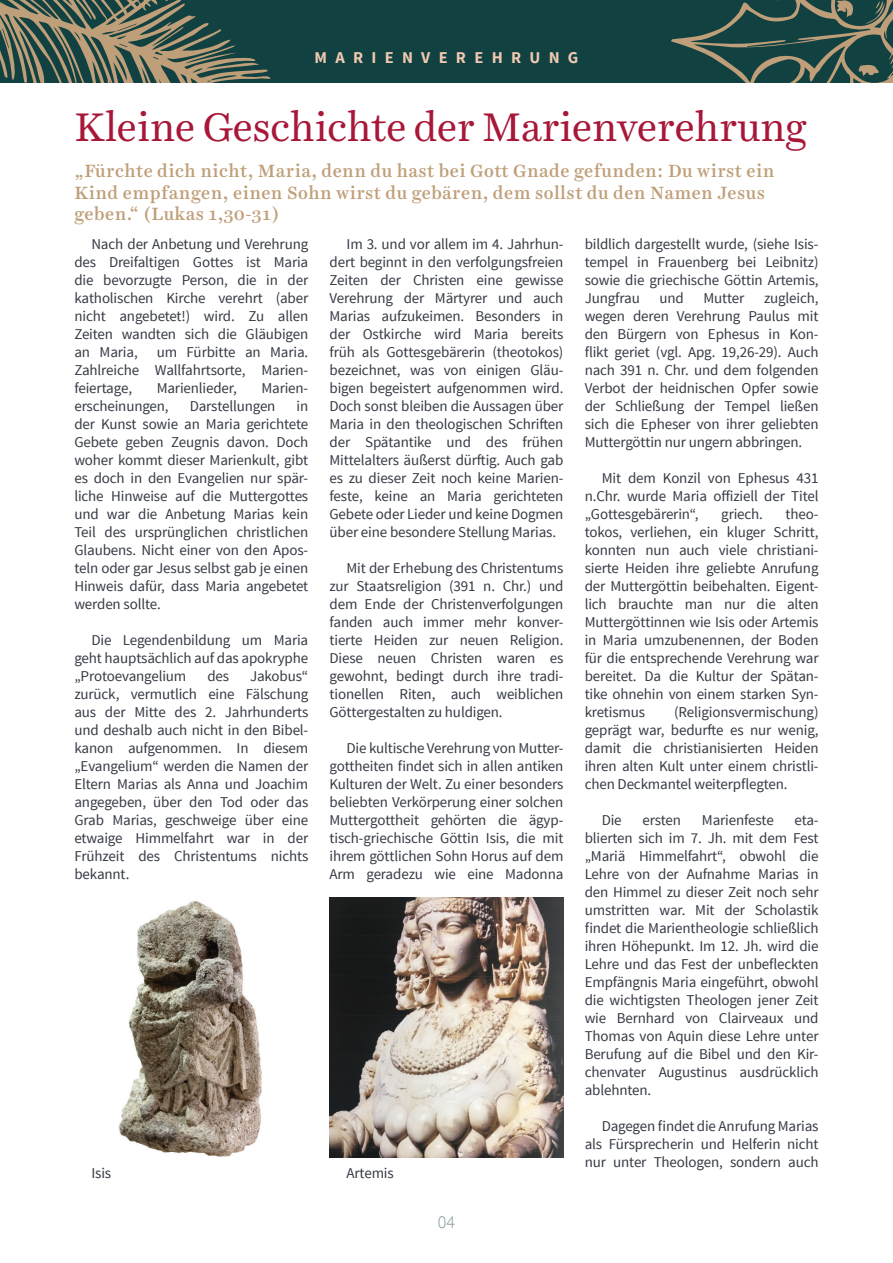
<style>
.page{position:relative;width:893px;height:1263px;background:#fff}
.page>*{position:absolute;margin:0;border:0;box-sizing:border-box;transform-origin:0 0}
.t1{font:40.5px "Harriet Text";letter-spacing:-.01em;color:#a71738}
.t2{font:500 18px/21.6px "Harriet Text";letter-spacing:.025em;color:#bf9f79}
.t3{font:300 18px "Source Sans Pro";color:#7f9498}
.t4{font:700 16.5px "Source Sans Pro";letter-spacing:.5em;color:#f0c9b1}
.t5{font:15px/18px "Source Sans Pro";letter-spacing:-.01em;color:#343a44;text-align:justify}
</style>
<div class="page">
<div style="left:0;top:0;width:893px;height:83px;background:#114141"></div>
<svg style="left:0;top:0;width:271px;height:83px"></svg>
<svg style="left:162px;top:59px;width:25px;height:12px"></svg>
<svg style="left:671px;top:0;width:222px;height:83px"></svg>
<img style="left:330px;top:897px;width:233px;height:261px">
<img style="left:118px;top:900px;width:144px;height:257px">
<p class="t4" style="left:315px;top:47px;width:265px">MARIENVEREHRUNG</p>
<h1 class="t1" style="left:74px;top:99px;width:734px">Kleine Geschichte der Marienverehrung</h1>
<p class="t2" style="left:74px;top:160px;width:701px">„Fürchte dich nicht, Maria, denn du hast bei Gott Gnade gefunden: Du wirst ein<br>Kind empfangen, einen Sohn wirst du gebären, dem sollst du den Namen Jesus geben.“ (Lukas 1,30-31)</p>
<p class="t5" style="left:74px;top:236px;width:235px;text-indent:17px">Nach der Anbetung und Verehrung des Dreifaltigen Gottes ist Maria die bevorzugte Person, die in der katholischen Kirche verehrt (aber nicht angebetet!) wird. Zu allen Zeiten wandten sich die Gläubigen an Maria,</p>
<p class="t5" style="left:585px;top:236px;width:235px">bildlich dargestellt wurde, (siehe Isis&shy;tempel in Frauenberg bei Leibnitz) sowie die griechische Göttin Artemis, Jungfrau</p>
<p class="t5" style="left:330px;top:236px;width:235px;text-indent:17px">Im 3. und vor allem im 4. Jahrhun&shy;dert beginnt in den verfolgungsfreien Zeiten der Christen eine gewisse Verehrung der Märtyrer und auch Marias aufzukeimen. Besonders in der Ostkirche wird Maria bereits früh als Gottesgebärerin (theotokos) bezeichnet, was von einigen Gläu&shy;bigen begeistert aufgenommen wird.<br>Doch sonst bleiben die Aussagen über Maria in den theologischen Schriften der Spätantike und des frühen Mittelalters äußerst dürftig. Auch gab es zu dieser Zeit noch keine Marien&shy;feste, keine an Maria gerichteten Gebete oder Lieder und keine Dogmen über eine besondere Stellung Marias.</p>
<p class="t5" style="left:330px;top:560px;width:235px;text-indent:17px">Mit der Erhebung des Christentums zur Staatsreligion (391 n. Chr.) und dem Ende der Christenverfolgungen fanden auch immer mehr konver&shy;tierte Heiden zur neuen Religion.<br>Diese neuen Christen waren es gewohnt, bedingt durch ihre tradi&shy;tionellen Riten, auch weiblichen Göttergestalten zu huldigen.</p>
<p class="t5" style="left:330px;top:740px;width:235px;text-indent:17px">Die kultische Verehrung von Mutter&shy;gottheiten findet sich in allen antiken Kulturen der Welt. Zu einer besonders beliebten Verkörperung einer solchen Muttergottheit gehörten die ägyp&shy;tisch-griechische Göttin Isis, die mit ihrem göttlichen Sohn Horus auf dem Arm geradezu wie eine Madonna</p>
<p class="t5" style="left:585px;top:290px;width:235px;text-indent:179px">zugleich, wegen deren Verehrung Paulus mit den Bürgern von Ephesus in Kon&shy;flikt geriet (vgl. Apg. 19,26-29). Auch nach 391 n. Chr. und dem folgenden Verbot der heidnischen Opfer sowie der Schließung der Tempel ließen sich die Epheser von ihrer geliebten Muttergöttin nur ungern abbringen.</p>
<p class="t5" style="left:585px;top:470px;width:235px;text-indent:17px">Mit dem Konzil von Ephesus 431 n.Chr. wurde Maria offiziell der Titel „Gottesgebärerin“,</p>
<p class="t5" style="left:659px;top:290px;width:26px">und</p>
<p class="t5" style="left:703px;top:290px;width:42px">Mutter</p>
<p class="t5" style="left:74px;top:344px;width:235px;text-indent:82px">um Fürbitte an Maria.<br>Zahlreiche Wallfahrtsorte, Marien&shy;feiertage,</p>
<p class="t5" style="left:157px;top:380px;width:82px">Marienlieder,</p>
<p class="t5" style="left:261px;top:380px;width:48px">Marien-</p>
<p class="t5" style="left:74px;top:398px;width:96px">erscheinungen,</p>
<p class="t5" style="left:190px;top:398px;width:87px">Darstellungen</p>
<p class="t5" style="left:74px;top:398px;width:235px;text-indent:222px">in der Kunst sowie an Maria gerichtete Gebete geben Zeugnis davon. Doch woher kommt dieser Marienkult, gibt es doch in den Evangelien nur spär&shy;liche Hinweise auf die Muttergottes und war die Anbetung Marias kein Teil des ursprünglichen christlichen Glaubens. Nicht einer von den Apos&shy;teln oder gar Jesus selbst gab je einen Hinweis dafür, dass Maria angebetet werden sollte.</p>
<p class="t5" style="left:74px;top:632px;width:235px;text-indent:17px">Die Legendenbildung um Maria geht hauptsächlich auf das apokryphe „Protoevangelium</p>
<p class="t5" style="left:585px;top:506px;width:235px;text-indent:201px">theo&shy;tokos, verliehen, ein kluger Schritt, konnten nun auch viele christiani&shy;sierte Heiden ihre geliebte Anrufung der Muttergöttin beibehalten. Eigent&shy;lich brauchte man nur die alten Muttergöttinnen wie Isis oder Artemis in Maria umzubenennen, der Boden für die entsprechende Verehrung war bereitet. Da die Kultur der Spätan&shy;tike ohnehin von einem starken Syn&shy;kretismus</p>
<p class="t5" style="left:721px;top:506px;width:43px">griech.</p>
<p class="t5" style="left:74px;top:668px;width:235px;text-indent:176px">Jakobus“ zurück, vermutlich eine Fälschung aus der Mitte des 2. Jahrhunderts und deshalb auch nicht in den Bibel&shy;kanon aufgenommen. In diesem „Evangelium“ werden die Namen der Eltern Marias als Anna und Joachim angegeben, über den Tod oder das Grab Marias, geschweige über eine etwaige Himmelfahrt war in der Frühzeit des Christentums nichts bekannt.</p>
<p class="t5" style="left:207px;top:668px;width:23px">des</p>
<p class="t5" style="left:585px;top:704px;width:235px;text-indent:89px">(Religionsvermischung) geprägt war, bedurfte es nur wenig, damit die christianisierten Heiden ihren alten Kult unter einem christli&shy;chen Deckmantel weiterpflegten.</p>
<p class="t5" style="left:602px;top:812px;width:22px">Die</p>
<p class="t5" style="left:642px;top:812px;width:40px">ersten</p>
<p class="t5" style="left:702px;top:812px;width:73px">Marienfeste</p>
<p class="t5" style="left:585px;top:812px;width:235px;text-indent:210px">eta&shy;blierten sich im 7. Jh. mit dem Fest „Mariä Himmelfahrt“, obwohl die Lehre von der Aufnahme Marias in den Himmel zu dieser Zeit noch sehr umstritten war. Mit der Scholastik findet die Marientheologie schließlich ihren Höhepunkt. Im 12. Jh. wird die Lehre und das Fest der unbefleckten Empfängnis Maria eingeführt, obwohl die wichtigsten Theologen jener Zeit wie Bernhard von Clairveaux und Thomas von Aquin diese Lehre unter Berufung auf die Bibel und den Kir&shy;chenvater Augustinus ausdrücklich ablehnten.</p>
<p class="t5" style="left:585px;top:1118px;width:235px;text-indent:17px">Dagegen findet die Anrufung Marias als Fürsprecherin und Helferin nicht nur unter Theologen, sondern auch</p>
<p class="t5" style="left:91px;top:1164px;width:21px">Isis</p>
<p class="t5" style="left:347px;top:1164px;width:49px">Artemis</p>
<p class="t3" style="left:438px;top:1211px;width:19px">04</p>
</div>
